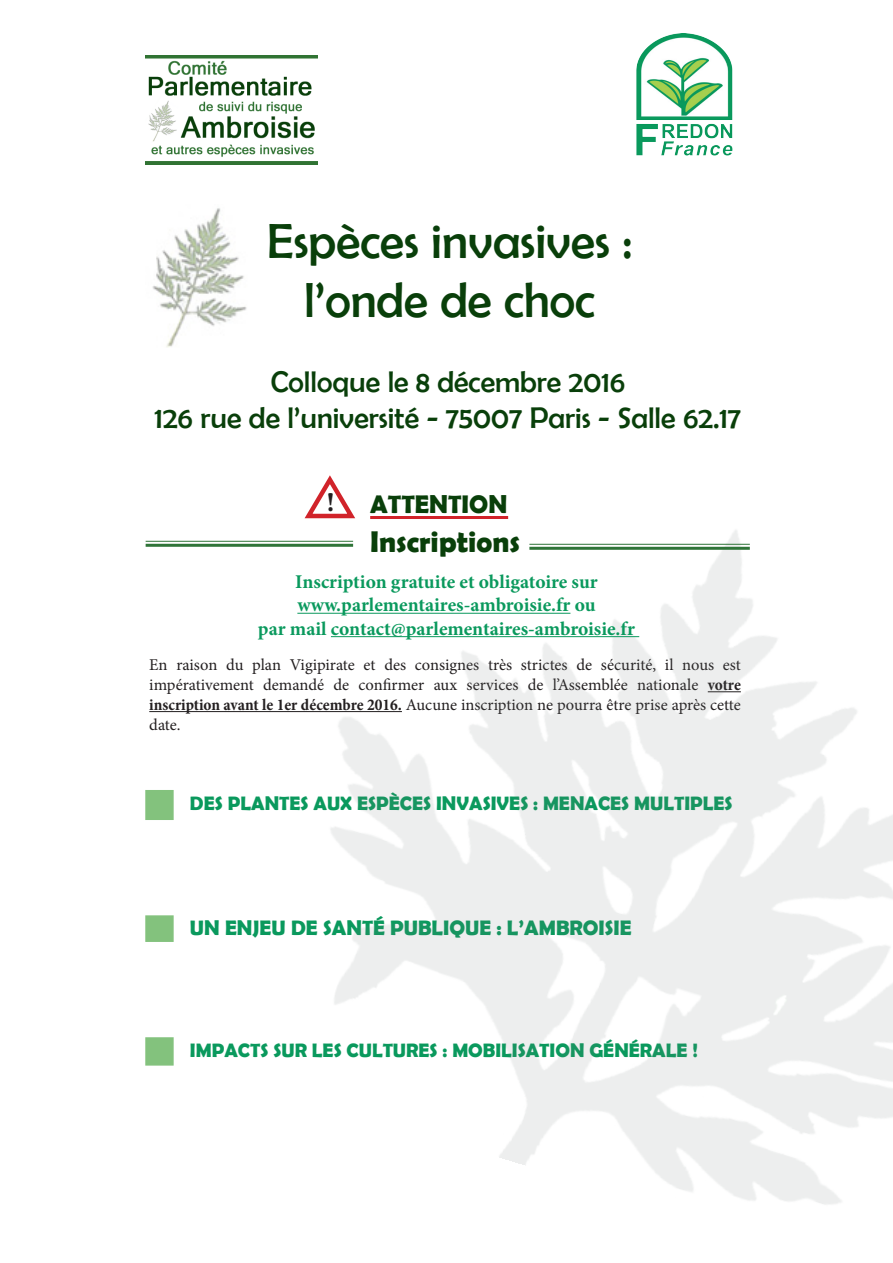
<style>
.page{position:relative;width:893px;height:1263px;background:#fff}
.page>*{position:absolute;margin:0;border:0;box-sizing:border-box;transform-origin:0 0}
.t1{font:49.5px "Berlin Sans FB";color:#093f0a}
.t2{font:30px "Berlin Sans FB";color:#093f0a}
.t3{font:700 30px "Berlin Sans FB Demi";color:#093f0a}
.t4{font:700 27px "Minion Pro";color:#231f20}
.t5{font:700 25.5px "Berlin Sans FB Demi";color:#093f0a}
.t6{font:700 21px "Berlin Sans FB Demi";color:#0a995d}
.t7{font:700 19.5px "Minion Pro";letter-spacing:-.005em;color:#0a995d}
.t8{font:700 19.5px "Berlin Sans FB Demi";color:#0a995d}
.t9{font:16.5px/19.8px "Minion Pro";color:#231f20;text-align:justify}
.s1{font-weight:700;font-stretch:condensed}
.s2{font-weight:700}
</style>
<div class="page">
<img style="left:146px;top:55px;width:171px;height:109px">
<img style="left:636px;top:33px;width:97px;height:123px">
<hr style="left:149px;top:711px;width:253px;height:1px;background:#231f20">
<img style="left:189px;top:516px;width:704px;height:689px">
<div style="left:145px;top:790px;width:29px;height:30px;background:#83c27d;border:2px solid #83c27d"></div>
<hr style="left:146px;top:541px;width:207px;height:1px;background:#2f7438">
<hr style="left:146px;top:544px;width:207px;height:3px;background:#2f7438">
<hr style="left:529px;top:544px;width:221px;height:1px;background:#2f7438">
<hr style="left:529px;top:547px;width:221px;height:3px;background:#2f7438">
<hr style="left:297px;top:613px;width:273px;height:1px;background:#0a995d">
<hr style="left:331px;top:636px;width:308px;height:1px;background:#0a995d">
<img style="left:152px;top:208px;width:95px;height:139px">
<svg style="left:301px;top:475px;width:58px;height:45px"></svg>
<div style="left:145px;top:915px;width:29px;height:27px;background:#83c27d;border:2px solid #83c27d"></div>
<div style="left:145px;top:1037px;width:29px;height:28px;background:#83c27d;border:2px solid #83c27d"></div>
<hr style="left:370px;top:516px;width:138px;height:3px;background:#d1232a">
<p class="t1" style="left:267px;top:214px;width:367px">Espèces invasives :</p>
<p class="t1" style="left:304px;top:273px;width:292px">l’onde de choc</p>
<p class="t2" style="left:271px;top:365px;width:356px">Colloque le 8 décembre 2016</p>
<p class="t2" style="left:155px;top:401px;width:588px">126 rue de l’université - 75007 Paris - Salle 62.17</p>
<p class="t4" style="left:327px;top:483px;width:9px">!</p>
<p class="t5" style="left:370px;top:489px;width:139px">ATTENTION</p>
<p class="t3" style="left:370px;top:524px;width:151px">Inscriptions</p>
<p class="t7" style="left:295px;top:568px;width:304px">Inscription gratuite et obligatoire sur</p>
<p class="t7" style="left:297px;top:591px;width:300px">www.parlementaires-ambroisie.fr ou</p>
<p class="t7" style="left:258px;top:615px;width:379px">par mail contact@parlementaires-ambroisie.fr</p>
<p class="t9" style="left:149px;top:655px;width:593px">En raison du plan Vigipirate et des consignes très strictes de sécurité, il nous est impérativement demandé de confirmer aux services de l’Assemblée nationale <span class="s1">votre inscription avant le 1er décembre 2016</span><span class="s2">.</span> Aucune inscription ne pourra être prise après cette date.</p>
<p class="t8" style="left:190px;top:792px;width:544px">DES PLANTES AUX ESPÈCES INVASIVES : MENACES MULTIPLES</p>
<p class="t6" style="left:190px;top:915px;width:443px">UN ENJEU DE SANTÉ PUBLIQUE : L’AMBROISIE</p>
<p class="t8" style="left:190px;top:1039px;width:509px">IMPACTS SUR LES CULTURES : MOBILISATION GÉNÉRALE !</p>
</div>
